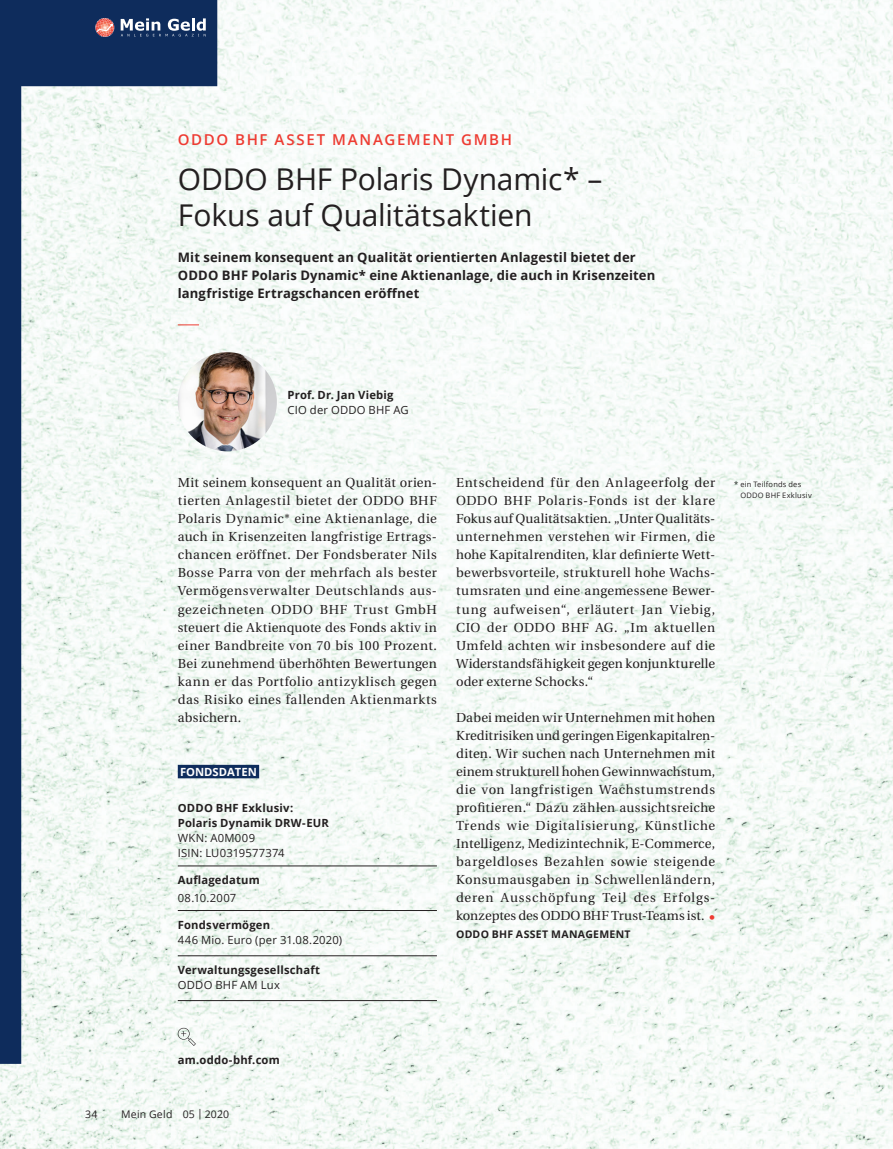
<style>
.page{position:relative;width:893px;height:1149px;background:#fff}
.page>*{position:absolute;margin:0;border:0;box-sizing:border-box;transform-origin:0 0}
.t1{font:30px/36px "Open Sans";letter-spacing:-.005em;color:#231f20}
.t2{font:600 15px "Open Sans";letter-spacing:.11em;color:#ee3b32}
.t3{font:13.05px/18px "Heuristica";letter-spacing:.03em;color:#231f20}
.t4{font:700 13.05px/18px "Open Sans";letter-spacing:.01em;color:#231f20}
.t5{font:700 11.25px/15px "Open Sans";letter-spacing:.02em;color:#231f20}
.t6{font:11.25px/15px "Open Sans";letter-spacing:.02em;color:#231f20}
.t7{font:700 11.25px "Open Sans";color:#fff}
.t8{font:700 10.5px "Open Sans";letter-spacing:.03em;color:#231f20}
.t9{font:10.5px "Open Sans";letter-spacing:.02em;color:#231f20}
.t10{font:7.5px/10.5px "Open Sans";letter-spacing:.025em;color:#231f20}
.s1{font-weight:700;color:#ee3b32}
</style>
<div class="page">
<img style="left:0;top:0;width:893px;height:1148px">
<svg style="left:0;top:0;width:217px;height:1063px;fill:#f2f8f4"></svg>
<img style="left:178px;top:352px;width:99px;height:99px;border-radius:50px">
<svg style="left:93px;top:14px;width:115px;height:27px;background:#4a577a"></svg>
<svg style="left:178px;top:324px;width:21px;height:1px"></svg>
<hr style="left:178px;top:910px;width:259px;height:1px;background:#231f20">
<hr style="left:178px;top:955px;width:259px;height:1px;background:#231f20">
<hr style="left:178px;top:1000px;width:259px;height:1px;background:#231f20">
<hr style="left:178px;top:865px;width:259px;height:1px;background:#231f20">
<div style="left:178px;top:764px;width:81px;height:14px;background:#0e2c5c"></div>
<svg style="left:178px;top:1027px;width:18px;height:18px"></svg>
<p class="t2" style="left:178px;top:129px;width:336px">ODDO BHF ASSET MANAGEMENT GMBH</p>
<h1 class="t1" style="left:178px;top:160px;width:426px">ODDO BHF Polaris Dynamic* –<br>Fokus auf Qualitätsaktien</h1>
<p class="t4" style="left:178px;top:248px;width:479px">Mit seinem konsequent an Qualität orientierten Anlagestil bietet der<br>ODDO BHF Polaris Dynamic* eine Aktienanlage, die auch in Krisenzeiten langfristige Ertragschancen eröffnet</p>
<p class="t5" style="left:287px;top:386px;width:108px">Prof. Dr. Jan Viebig</p>
<p class="t6" style="left:287px;top:401px;width:123px">CIO der ODDO BHF AG</p>
<p class="t3" style="left:178px;top:474px;width:261px;text-align:justify">Mit seinem konsequent an Qualität orien&shy;tierten Anlagestil bietet der ODDO BHF Polaris Dynamic* eine Aktienanlage, die auch in Krisenzeiten langfristige Ertrags&shy;chancen eröffnet. Der Fondsberater Nils Bosse Parra von der mehrfach als bester Vermögensverwalter Deutschlands aus&shy;gezeichneten ODDO BHF Trust GmbH steuert die Aktienquote des Fonds aktiv in einer Bandbreite von 70 bis 100 Prozent.<br>Bei zunehmend überhöhten Bewertungen kann er das Portfolio antizyklisch gegen das Risiko eines fallenden Aktienmarkts absichern.</p>
<p class="t3" style="left:456px;top:474px;width:261px">Entscheidend für den Anlageerfolg der ODDO BHF Polaris-Fonds ist der klare Fokus auf Qualitätsaktien. „Unter Qualitäts&shy;unternehmen verstehen wir Firmen, die hohe Kapitalrenditen, klar definierte Wett&shy;bewerbsvorteile, strukturell hohe Wachs&shy;tumsraten und eine angemessene Bewer&shy;tung aufweisen“, erläutert Jan Viebig, CIO der ODDO BHF AG. „Im aktuellen Umfeld achten wir insbesondere auf die Widerstandsfähigkeit gegen konjunkturelle oder externe Schocks.“</p>
<p class="t3" style="left:456px;top:708px;width:261px">Dabei meiden wir Unternehmen mit hohen Kreditrisiken und geringen Eigenkapitalren&shy;diten. Wir suchen nach Unternehmen mit einem strukturell hohen Gewinnwachstum, die von langfristigen Wachstumstrends profitieren.“ Dazu zählen aussichtsreiche Trends wie Digitalisierung, Künstliche Intelligenz, Medizintechnik, E-Commerce, bargeldloses Bezahlen sowie steigende Konsumausgaben in Schwellenländern, deren Ausschöpfung Teil des Erfolgs&shy;konzeptes des ODDO BHF Trust-Teams ist. <span class="s1">•</span></p>
<p class="t8" style="left:456px;top:926px;width:176px">ODDO BHF ASSET MANAGEMENT</p>
<p class="t7" style="left:180px;top:763px;width:78px">FONDSDATEN</p>
<p class="t5" style="left:178px;top:799px;width:153px">ODDO BHF Exklusiv:<br>Polaris Dynamik DRW-EUR</p>
<p class="t6" style="left:178px;top:829px;width:108px">WKN: A0M009<br>ISIN: LU0319577374</p>
<p class="t5" style="left:178px;top:871px;width:83px">Auflagedatum</p>
<p class="t6" style="left:178px;top:889px;width:60px">08.10.2007</p>
<p class="t5" style="left:178px;top:916px;width:94px">Fondsvermögen</p>
<p class="t6" style="left:178px;top:931px;width:166px">446 Mio. Euro (per 31.08.2020)</p>
<p class="t5" style="left:178px;top:961px;width:144px">Verwaltungsgesellschaft</p>
<p class="t6" style="left:178px;top:976px;width:104px">ODDO BHF AM Lux</p>
<p class="t10" style="left:740px;top:479px;width:73px;text-indent:-6px">* ein Teilfonds des<br>ODDO BHF Exklusiv</p>
<p class="t5" style="left:178px;top:1051px;width:103px">am.oddo-bhf.com</p>
<p class="t9" style="left:85px;top:1106px;width:14px">34</p>
<p class="t9" style="left:121px;top:1106px;width:109px">Mein Geld 05 | 2020</p>
</div>
